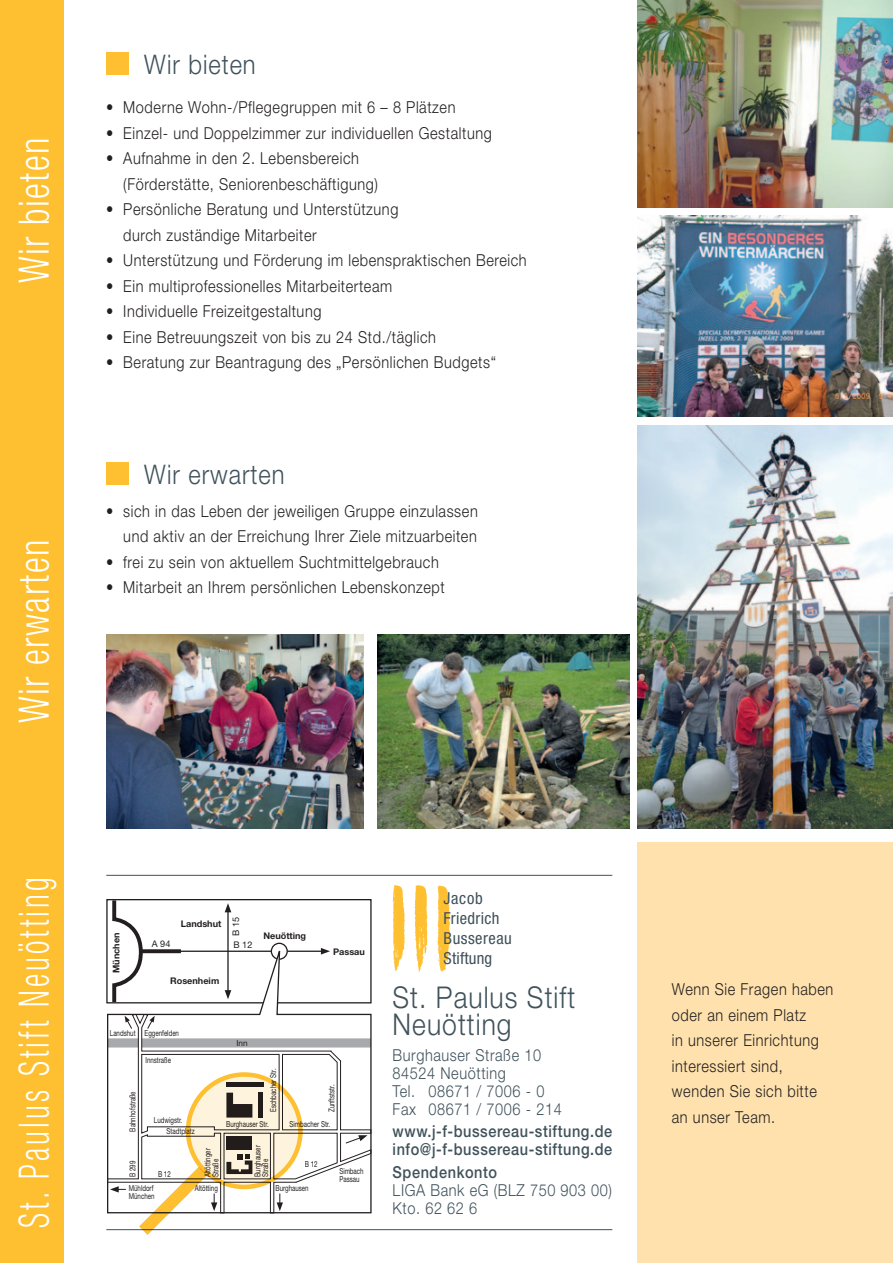
<style>
.page{position:relative;width:893px;height:1263px;background:#fff}
.page>*{position:absolute;margin:0;border:0;box-sizing:border-box;transform-origin:0 0}
.t1{font:300 condensed 42px "Helvetica Neue";letter-spacing:.1em;color:#fff;scale:.74 1}
.t2{font:300 condensed 42px "Helvetica Neue";letter-spacing:.04em;color:#fff;scale:.88 1}
.t3{font:300 30px "Helvetica Neue";letter-spacing:.04em;color:#40525b;scale:.88 1}
.t4{font:300 27px "Helvetica Neue";letter-spacing:.04em;color:#40525b;scale:.88 1}
.t5{font:300 16.5px/25.5px "Helvetica Neue";letter-spacing:.04em;color:#231f20;scale:.88 1}
.t6{font:300 16.5px "Helvetica Neue";letter-spacing:.04em;color:#40525b;scale:.88 1}
.t7{font:500 16.5px "Helvetica Neue";letter-spacing:.04em;color:#40525b;scale:.88 1}
.t8{font:condensed 16.5px "Helvetica Neue";letter-spacing:.02em;color:#40525b}
.t9{font:700 9.15px "Helvetica Neue";color:#231f20}
.t10{font:9.15px "Helvetica Neue";color:#231f20}
.t11{font:8.25px "Helvetica Neue";color:#231f20;scale:.75 1}
.t12{font:8.25px "Helvetica Neue";color:#231f20}
</style>
<div class="page">
<div style="left:638px;top:842px;width:255px;height:421px;background:#fee1ac"></div>
<img style="left:638px;top:0;width:255px;height:207px">
<div style="left:0;top:0;width:64px;height:1263px;background:#febf31"></div>
<img style="left:638px;top:216px;width:255px;height:201px">
<img style="left:638px;top:425px;width:255px;height:403px">
<img style="left:393px;top:886px;width:58px;height:87px">
<div style="left:106px;top:899px;width:266px;height:104px;background:#fff;border:1px solid #231f20"></div>
<hr style="left:227px;top:910px;width:2px;height:82px;background:#231f20">
<svg style="left:225px;top:903px;width:6px;height:9px"></svg>
<svg style="left:110px;top:899px;width:36px;height:42px"></svg>
<svg style="left:106px;top:941px;width:266px;height:273px"></svg>
<div style="left:106px;top:53px;width:23px;height:22px;background:#febf31"></div>
<hr style="left:106px;top:875px;width:506px;height:1px;background:#40525b">
<hr style="left:106px;top:1229px;width:506px;height:1px;background:#40525b">
<div style="left:106px;top:462px;width:23px;height:23px;background:#febf31"></div>
<img style="left:378px;top:635px;width:251px;height:193px">
<img style="left:106px;top:635px;width:258px;height:193px">
<svg style="left:188px;top:1074px;width:112px;height:113px;background:#d1c5ad"></svg>
<div style="left:186px;top:1072px;width:117px;height:117px;border:4px solid #febf31;border-radius:50%"></div>
<svg style="left:138px;top:1165px;width:79px;height:70px"></svg>
<p class="t2" style="left:10px;top:283px;width:167px;rotate:-90deg">Wir bieten</p>
<p class="t2" style="left:10px;top:723px;width:210px;rotate:-90deg">Wir erwarten</p>
<p class="t4" style="left:144px;top:48px;width:128px">Wir bieten</p>
<p class="t5" style="left:106px;top:94px;width:398px">• Moderne Wohn-/Pflegegruppen mit 6 – 8 Plätzen</p>
<p class="t5" style="left:106px;top:120px;width:440px">• Einzel- und Doppelzimmer zur individuellen Gestaltung</p>
<p class="t5" style="left:123px;top:145px;width:291px;text-indent:-17px">• Aufnahme in den 2. Lebensbereich (Förderstätte, Seniorenbeschäftigung)</p>
<p class="t5" style="left:123px;top:196px;width:314px;text-indent:-17px">• Persönliche Beratung und Unterstützung durch zuständige Mitarbeiter</p>
<p class="t5" style="left:106px;top:247px;width:479px">• Unterstützung und Förderung im lebenspraktischen Bereich</p>
<p class="t5" style="left:106px;top:273px;width:326px">• Ein multiprofessionelles Mitarbeiterteam</p>
<p class="t5" style="left:106px;top:298px;width:246px">• Individuelle Freizeitgestaltung</p>
<p class="t5" style="left:106px;top:324px;width:376px">• Eine Betreuungszeit von bis zu 24 Std./täglich</p>
<p class="t5" style="left:106px;top:349px;width:444px">• Beratung zur Beantragung des „Persönlichen Budgets“</p>
<p class="t4" style="left:144px;top:458px;width:161px">Wir erwarten</p>
<p class="t5" style="left:106px;top:498px;width:424px;text-align:right">• sich in das Leben der jeweiligen Gruppe einzulassen und aktiv an der Erreichung Ihrer Ziele mitzuarbeiten</p>
<p class="t5" style="left:106px;top:549px;width:379px">• frei zu sein von aktuellem Suchtmittelgebrauch</p>
<p class="t5" style="left:106px;top:574px;width:386px">• Mitarbeit an Ihrem persönlichen Lebenskonzept</p>
<p class="t1" style="left:10px;top:1228px;width:475px;rotate:-90deg">St. Paulus Stift Neuötting</p>
<p class="t9" style="left:111px;top:973px;width:42px;rotate:-90deg">München</p>
<p class="t9" style="left:181px;top:918px;width:42px">Landshut</p>
<p class="t10" style="left:230px;top:936px;width:20px;rotate:-90deg">B 15</p>
<p class="t10" style="left:152px;top:938px;width:20px">A 94</p>
<p class="t10" style="left:233px;top:940px;width:20px">B 12</p>
<p class="t9" style="left:170px;top:975px;width:51px">Rosenheim</p>
<p class="t9" style="left:263px;top:930px;width:44px">Neuötting</p>
<p class="t11" style="left:110px;top:1028px;width:36px">Landshut</p>
<p class="t11" style="left:145px;top:1028px;width:47px">Eggenfelden</p>
<p class="t11" style="left:145px;top:1055px;width:36px">Innstraße</p>
<p class="t12" style="left:236px;top:1038px;width:13px">Inn</p>
<p class="t9" style="left:333px;top:946px;width:33px">Passau</p>
<p class="t11" style="left:127px;top:1131px;width:55px;rotate:-90deg">Bahnhofstraße</p>
<p class="t11" style="left:127px;top:1177px;width:23px;rotate:-90deg">B 299</p>
<p class="t11" style="left:154px;top:1115px;width:39px">Ludwigstr.</p>
<p class="t11" style="left:167px;top:1126px;width:39px">Stadtplatz</p>
<p class="t11" style="left:158px;top:1169px;width:19px">B 12</p>
<p class="t11" style="left:203px;top:1177px;width:39px;rotate:-90deg">Altöttinger</p>
<p class="t11" style="left:211px;top:1177px;width:26px;rotate:-90deg">Straße</p>
<p class="t11" style="left:268px;top:1112px;width:60px;rotate:-90deg">Eschbacher Str.</p>
<p class="t11" style="left:226px;top:1119px;width:58px">Burghauser Str.</p>
<p class="t11" style="left:253px;top:1177px;width:44px;rotate:-90deg">Burghauser</p>
<p class="t11" style="left:260px;top:1177px;width:26px;rotate:-90deg">Straße</p>
<p class="t11" style="left:327px;top:1112px;width:38px;rotate:-90deg">Zunftststr.</p>
<p class="t11" style="left:290px;top:1119px;width:56px">Simbacher Str.</p>
<p class="t11" style="left:305px;top:1159px;width:19px">B 12</p>
<p class="t11" style="left:339px;top:1166px;width:34px">Simbach</p>
<p class="t11" style="left:339px;top:1174px;width:28px">Passau</p>
<p class="t11" style="left:129px;top:1183px;width:34px">Mühldorf</p>
<p class="t11" style="left:129px;top:1191px;width:36px">München</p>
<p class="t11" style="left:195px;top:1183px;width:32px">Altötting</p>
<p class="t11" style="left:276px;top:1183px;width:46px">Burghausen</p>
<p class="t8" style="left:444px;top:888px;width:41px">Jacob</p>
<p class="t8" style="left:444px;top:908px;width:57px">Friedrich</p>
<p class="t8" style="left:444px;top:928px;width:70px">Bussereau</p>
<p class="t8" style="left:444px;top:948px;width:50px">Stiftung</p>
<p class="t3" style="left:393px;top:979px;width:209px">St. Paulus Stift</p>
<p class="t3" style="left:393px;top:1006px;width:137px">Neuötting</p>
<p class="t6" style="left:393px;top:1045px;width:170px">Burghauser Straße 10</p>
<p class="t6" style="left:393px;top:1063px;width:130px">84524 Neuötting</p>
<p class="t6" style="left:393px;top:1081px;width:174px">Tel. 08671 / 7006 - 0</p>
<p class="t6" style="left:393px;top:1099px;width:194px">Fax 08671 / 7006 - 214</p>
<p class="t7" style="left:393px;top:1121px;width:251px">www.j-f-bussereau-stiftung.de</p>
<p class="t7" style="left:393px;top:1139px;width:251px">info@j-f-bussereau-stiftung.de</p>
<p class="t7" style="left:393px;top:1162px;width:120px">Spendenkonto</p>
<p class="t6" style="left:393px;top:1180px;width:251px">LIGA Bank eG (BLZ 750 903 00)</p>
<p class="t6" style="left:393px;top:1198px;width:98px">Kto. 62 62 6</p>
<p class="t5" style="left:672px;top:976px;width:185px">Wenn Sie Fragen haben oder an einem Platz<br>in unserer Einrichtung interessiert sind,</p>
<p class="t5" style="left:672px;top:1078px;width:166px">wenden Sie sich bitte</p>
<p class="t5" style="left:672px;top:1104px;width:119px">an unser Team.</p>
</div>
